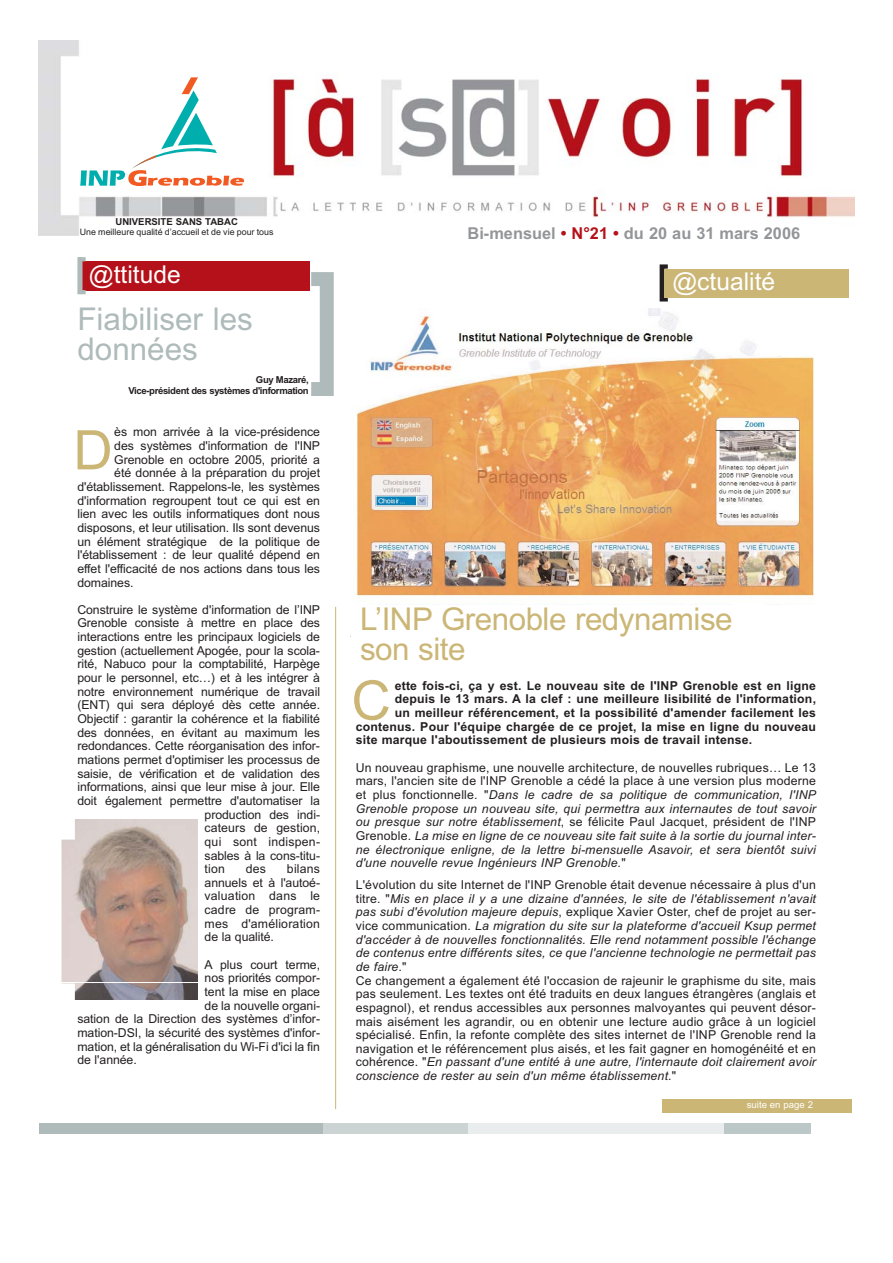
<style>
.page{position:relative;width:893px;height:1263px;background:#fff}
.page>*{position:absolute;margin:0;border:0;box-sizing:border-box;transform-origin:0 0}
.t1{font:54.6px "Arial";color:#cbb676}
.t2{font:31.35px/30px "Arial";letter-spacing:-.015em;color:#cbb676}
.t3{font:31.35px/30px "Arial";color:#aebbba}
.t4{font:24.6px "Arial";color:#fff}
.t5{font:700 16.35px "Arial";color:#939598}
.t6{font:12.3px/13.6px "Arial";letter-spacing:-.005em;color:#231f20;text-align:justify}
.t7{font:12.3px/13.6px "Arial";letter-spacing:.015em;color:#231f20}
.t8{font:italic 12.3px/13.6px "Arial";letter-spacing:.015em;color:#231f20;text-align:justify}
.t9{font:700 12.3px "Arial";letter-spacing:.015em;color:#231f20}
.t10{font:700 9.6px/11.4px "Arial";letter-spacing:-.04em;color:#231f20;text-align:right}
.t11{font:700 9.6px "Arial";color:#231f20}
.t12{font:9.6px "Arial";color:#fff}
.t13{font:8.85px "Arial";color:#231f20}
.s1{color:#b5111a}
.s2{font-style:normal}
.s3{font-style:italic}
</style>
<div class="page">
<div style="left:82px;top:261px;width:228px;height:30px;background:#b5111a"></div>
<div style="left:662px;top:1100px;width:189px;height:13px;background:#cbb676"></div>
<img style="left:39px;top:40px;width:815px;height:195px">
<svg style="left:80px;top:77px;width:164px;height:109px"></svg>
<div style="left:322px;top:1123px;width:289px;height:11px;background:#cbd4d3"></div>
<div style="left:39px;top:1123px;width:283px;height:11px;background:#aebbba"></div>
<div style="left:467px;top:1123px;width:303px;height:11px;background:#e9eded"></div>
<div style="left:723px;top:1123px;width:87px;height:11px;background:#bcc8c7"></div>
<svg style="left:77px;top:257px;width:9px;height:37px"></svg>
<hr style="left:78px;top:257px;width:4px;height:36px;background:#aebbba">
<svg style="left:311px;top:272px;width:23px;height:124px"></svg>
<div style="left:321px;top:275px;width:11px;height:120px;background:#aebbba"></div>
<img style="left:75px;top:820px;width:123px;height:180px">
<svg style="left:61px;top:839px;width:14px;height:161px;background:#e2d6d5"></svg>
<hr style="left:48px;top:982px;width:150px;height:1px;background:#fff">
<hr style="left:335px;top:607px;width:1px;height:502px;background:#cbb676">
<img style="left:356px;top:264px;width:493px;height:341px">
<div style="left:832px;top:305px;width:11px;height:251px;background:#fff"></div>
<p class="t11" style="left:115px;top:218px;width:124px">UNIVERSITE SANS TABAC</p>
<p class="t13" style="left:80px;top:229px;width:195px">Une meilleure qualité d’accueil et de vie pour tous</p>
<h3 class="t4" style="left:89px;top:265px;width:93px">@ttitude</h3>
<h2 class="t3" style="left:77px;top:307px;width:177px">Fiabiliser les données</h2>
<p class="t10" style="left:128px;top:375px;width:182px">Guy Mazaré,<br>Vice-président des systèmes d'information</p>
<p class="t6" style="left:114px;top:426px;width:207px">ès mon arrivée à la vice-présidence</p>
<p class="t6" style="left:114px;top:440px;width:207px">des systèmes d'information de l'INP</p>
<p class="t6" style="left:114px;top:454px;width:207px">Grenoble en octobre 2005, priorité a</p>
<p class="t6" style="left:114px;top:467px;width:207px">été donnée à la préparation du projet</p>
<p class="t6" style="left:77px;top:481px;width:244px">d'établissement. Rappelons-le, les systèmes</p>
<p class="t6" style="left:77px;top:495px;width:244px">d'information regroupent tout ce qui est en</p>
<p class="t6" style="left:77px;top:508px;width:244px">lien avec les outils informatiques dont nous</p>
<p class="t6" style="left:77px;top:522px;width:244px">disposons, et leur utilisation. Ils sont devenus</p>
<p class="t6" style="left:77px;top:536px;width:244px">un élément stratégique de la politique de</p>
<p class="t6" style="left:77px;top:549px;width:244px">l'établissement : de leur qualité dépend en</p>
<p class="t6" style="left:77px;top:563px;width:244px">effet l'efficacité de nos actions dans tous les</p>
<p class="t6" style="left:77px;top:577px;width:58px">domaines.</p>
<p class="t6" style="left:77px;top:604px;width:244px">Construire le système d'information de l’INP</p>
<p class="t6" style="left:77px;top:618px;width:244px">Grenoble consiste à mettre en place des</p>
<p class="t6" style="left:77px;top:631px;width:244px">interactions entre les principaux logiciels de</p>
<p class="t6" style="left:77px;top:645px;width:244px">gestion (actuellement Apogée, pour la scola-</p>
<p class="t6" style="left:77px;top:659px;width:244px">rité, Nabuco pour la comptabilité, Harpège</p>
<p class="t6" style="left:77px;top:672px;width:244px">pour le personnel, etc…) et à les intégrer à</p>
<p class="t6" style="left:77px;top:686px;width:244px">notre environnement numérique de travail</p>
<p class="t6" style="left:77px;top:699px;width:244px">(ENT) qui sera déployé dès cette année.</p>
<p class="t6" style="left:77px;top:713px;width:244px">Objectif : garantir la cohérence et la fiabilité</p>
<p class="t6" style="left:77px;top:727px;width:244px">des données, en évitant au maximum les</p>
<p class="t6" style="left:77px;top:740px;width:244px">redondances. Cette réorganisation des infor-</p>
<p class="t6" style="left:77px;top:754px;width:244px">mations permet d'optimiser les processus de</p>
<p class="t6" style="left:77px;top:768px;width:244px">saisie, de vérification et de validation des</p>
<p class="t6" style="left:77px;top:781px;width:244px">informations, ainsi que leur mise à jour. Elle</p>
<p class="t6" style="left:77px;top:795px;width:244px">doit également permettre d'automatiser la</p>
<p class="t6" style="left:204px;top:809px;width:117px">production des indi-</p>
<p class="t6" style="left:204px;top:822px;width:117px">cateurs de gestion,</p>
<p class="t7" style="left:204px;top:836px;width:117px">qui sont indispen-</p>
<p class="t6" style="left:204px;top:850px;width:117px">sables à la cons-titu-</p>
<p class="t6" style="left:204px;top:863px;width:22px">tion</p>
<p class="t6" style="left:246px;top:863px;width:22px">des</p>
<h1 class="t1" style="left:73px;top:430px;width:41px">D</h1>
<p class="t6" style="left:204px;top:863px;width:117px;text-indent:82px">bilans annuels et à l'autoé&shy;valuation dans le cadre de program&shy;mes d'amélioration de la qualité.</p>
<p class="t6" style="left:204px;top:959px;width:117px">A plus court terme,</p>
<p class="t6" style="left:204px;top:972px;width:117px">nos priorités compor-</p>
<p class="t6" style="left:204px;top:986px;width:117px">tent la mise en place</p>
<p class="t6" style="left:204px;top:1000px;width:117px">de la nouvelle organi-</p>
<p class="t6" style="left:77px;top:1013px;width:244px">sation de la Direction des systèmes d’infor-</p>
<p class="t6" style="left:77px;top:1027px;width:244px">mation-DSI, la sécurité des systèmes d'infor-</p>
<p class="t6" style="left:77px;top:1041px;width:244px">mation, et la généralisation du Wi-Fi d'ici la fin</p>
<p class="t6" style="left:77px;top:1054px;width:61px">de l'année.</p>
<h3 class="t5" style="left:467px;top:227px;width:334px">Bi-mensuel <span class="s1">• N°21 •</span> du 20 au 31 mars 2006</h3>
<h3 class="t4" style="left:672px;top:272px;width:104px">@ctualité</h3>
<h2 class="t2" style="left:360px;top:607px;width:374px">L’INP Grenoble redynamise son site</h2>
<h1 class="t1" style="left:351px;top:681px;width:41px">C</h1>
<p class="t9" style="left:394px;top:681px;width:423px">ette fois-ci, ça y est. Le nouveau site de l'INP Grenoble est en ligne</p>
<p class="t9" style="left:394px;top:695px;width:423px">depuis le 13 mars. A la clef : une meilleure lisibilité de l'information,</p>
<p class="t9" style="left:394px;top:708px;width:423px">un meilleur référencement, et la possibilité d'amender facilement les</p>
<p class="t9" style="left:356px;top:722px;width:462px">contenus. Pour l'équipe chargée de ce projet, la mise en ligne du nouveau</p>
<p class="t9" style="left:356px;top:736px;width:398px">site marque l'aboutissement de plusieurs mois de travail intense.</p>
<p class="t8" style="left:356px;top:762px;width:462px"><span class="s2">Un nouveau graphisme, une nouvelle architecture, de nouvelles rubriques… Le 13 mars, l'ancien site de l'INP Grenoble a cédé la place à une version plus moderne et plus fonctionnelle. "</span>Dans le cadre de sa politique de communication, l'INP Grenoble propose un nouveau site, qui permettra aux internautes de tout savoir ou presque sur notre établissement<span class="s2">, se félicite Paul Jacquet, président de l'INP Grenoble.</span> La mise en ligne de ce nouveau site fait suite à la sortie du journal inter&shy;ne électronique enligne, de la lettre bi-mensuelle Asavoir, et sera bientôt suivi d'une nouvelle revue Ingénieurs INP Grenoble.<span class="s2">"</span></p>
<p class="t7" style="left:356px;top:879px;width:462px">L'évolution du site Internet de l'INP Grenoble était devenue nécessaire à plus d'un titre. "<span class="s3">Mis en place il y a une dizaine d'années, le site de l'établissement n'avait pas subi d'évolution majeure depuis</span>, explique Xavier Oster, chef de projet au ser&shy;vice communication. <span class="s3">La migration du site sur la plateforme d'accueil Ksup permet d'accéder à de nouvelles fonctionnalités. Elle rend notamment possible l'échange de contenus entre différents sites, ce que l'ancienne technologie ne permettait pas de faire.</span>"<br>Ce changement a également été l'occasion de rajeunir le graphisme du site, mais pas seulement. Les textes ont été traduits en deux langues étrangères (anglais et espagnol), et rendus accessibles aux personnes malvoyantes qui peuvent désor&shy;mais aisément les agrandir, ou en obtenir une lecture audio grâce à un logiciel spécialisé. Enfin, la refonte complète des sites internet de l'INP Grenoble rend la navigation et le référencement plus aisés, et les fait gagner en homogénéité et en cohérence. "<span class="s3">En passant d'une entité à une autre, l'internaute doit clairement avoir conscience de rester au sein d'un même établissement</span>."</p>
<p class="t12" style="left:746px;top:1102px;width:68px">suite en page 2</p>
</div>
